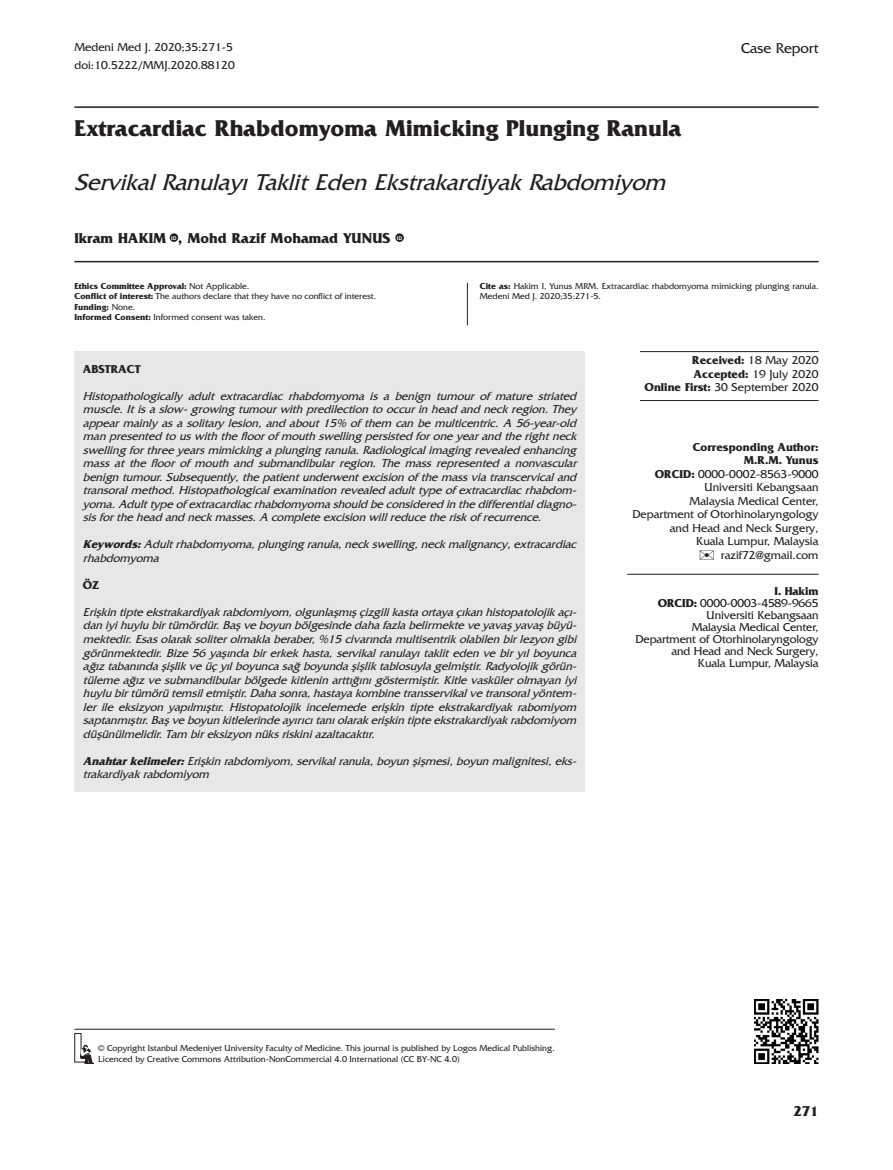
<style>
.page{position:relative;width:893px;height:1170px;background:#fff}
.page>*{position:absolute;margin:0;border:0;box-sizing:border-box;transform-origin:0 0}
.t1{font:italic 24px "Friz Quadrata Std";color:#231f20}
.t2{font:700 24px "Friz Quadrata Std";color:#231f20}
.t3{font:700 15px "Friz Quadrata Std";color:#231f20}
.t4{font:15px "Friz Quadrata Std";color:#231f20}
.t5{font:italic 12px/13.5px "Friz Quadrata Std";color:#231f20}
.t6{font:12px/12px "Friz Quadrata Std";color:#231f20;text-align:right}
.t7{font:700 12px "Friz Quadrata Std";color:#231f20}
.t8{font:9px/10.5px "Friz Quadrata Std";color:#231f20}
.t9{font:700 9px "Friz Quadrata Std";letter-spacing:-.005em;color:#231f20}
.t10{font:700 6px "Calibri";color:#fff}
.s1{font-weight:400}
.s2{font-weight:700}
</style>
<div class="page">
<hr style="left:74px;top:261px;width:745px;height:1px;background:#231f20">
<div style="left:74px;top:351px;width:511px;height:440px;background:#e6e7e9"></div>
<hr style="left:640px;top:351px;width:178px;height:1px;background:#231f20">
<hr style="left:640px;top:400px;width:178px;height:1px;background:#231f20">
<hr style="left:627px;top:574px;width:192px;height:1px;background:#231f20">
<hr style="left:74px;top:106px;width:745px;height:2px;background:#231f20">
<hr style="left:467px;top:283px;width:1px;height:42px;background:#231f20">
<div style="left:170px;top:233px;width:8px;height:9px;background:#231f20;border-radius:50%"></div>
<div style="left:395px;top:233px;width:9px;height:9px;background:#231f20;border-radius:50%"></div>
<svg style="left:74px;top:1033px;width:20px;height:30px"></svg>
<hr style="left:74px;top:1028px;width:481px;height:1px;background:#231f20">
<img style="left:754px;top:999px;width:65px;height:64px">
<p class="t6" style="left:74px;top:41px;width:160px">Medeni Med J. 2020;35:271-5</p>
<p class="t4" style="left:741px;top:39px;width:79px">Case Report</p>
<p class="t6" style="left:74px;top:59px;width:162px">doi:10.5222/MMJ.2020.88120</p>
<p class="t2" style="left:74px;top:115px;width:608px">Extracardiac Rhabdomyoma Mimicking Plunging Ranula</p>
<p class="t1" style="left:74px;top:169px;width:600px">ServikalRanulayıTaklitEdenEkstrakardiyakRabdomiyom</p>
<p class="t3" style="left:74px;top:230px;width:93px">Ikram HAKIM</p>
<p class="t10" style="left:171px;top:234px;width:7px">ID</p>
<p class="t3" style="left:178px;top:230px;width:214px">, Mohd Razif Mohamad YUNUS</p>
<p class="t10" style="left:397px;top:234px;width:7px">ID</p>
<p class="t9" style="left:74px;top:281px;width:176px">Ethics Committee Approval: <span class="s1">Not Applicable.</span></p>
<p class="t8" style="left:74px;top:291px;width:303px"><span class="s2">Conflict of interest:</span> The authors declare that they have no conflict of interest.</p>
<p class="t9" style="left:74px;top:302px;width:62px">Funding: <span class="s1">None.</span></p>
<p class="t8" style="left:74px;top:312px;width:193px"><span class="s2">Informed Consent:</span> Informed consent was taken.</p>
<p class="t8" style="left:480px;top:281px;width:340px"><span class="s2">Cite as:</span> Hakim I, Yunus MRM. Extracardiac rhabdomyoma mimicking plunging ranula.<br>Medeni Med J. 2020;35:271-5.</p>
<p class="t7" style="left:83px;top:362px;width:59px">ABSTRACT</p>
<p class="t5" style="left:83px;top:389px;width:498px">Histopathologically adult extracardiac rhabdomyoma is a benign tumour of mature striated muscle.Itisaslow-growing tumourwithpredilectiontooccurinhead and neckregion.They appearmainly asasolitary lesion,and about15% of them canbemulticentric.A 56-year-old manpresented touswiththefloorof mouthswelling persisted foroneyearand therightneck swelling forthreeyearsmimicking aplunging ranula.Radiologicalimaging revealed enhancing mass at the floor of mouth and submandibular region. The mass represented a nonvascular benigntumour.Subsequently,thepatientunderwentexcisionof themassviatranscervicaland transoralmethod.Histopathologicalexaminationrevealed adulttypeof extracardiacrhabdom&shy;yoma.Adulttypeof extracardiacrhabdomyomashould beconsidered inthedifferentialdiagno&shy;sisforthehead and neckmasses.A completeexcisionwillreducetheriskof recurrence.</p>
<p class="t5" style="left:83px;top:538px;width:498px"><span class="s2">Keywords:</span>Adultrhabdomyoma,plunging ranula,neckswelling,neckmalignancy,extracardiac rhabdomyoma</p>
<p class="t7" style="left:83px;top:578px;width:18px">ÖZ</p>
<p class="t5" style="left:83px;top:605px;width:498px;text-align:justify">Erişkintipteekstrakardiyakrabdomiyom,olgunlaşmışçizgilikastaortayaçıkanhistopatoloj ikaçı&shy;daniyihuylubirtümördür.Başveboyunbölgesindedahafazlabelirmekteveyavaşyavaşbüyü&shy;mektedir.Esasolaraksoliterolmaklaberaber,%15civarındamultisentrikolabilenbirlezyongibi görünmektedir.Bize56yaşındabirerkekhasta,servikalranulayıtaklitedenvebiryılboyunca ağıztabanındaşişlikveüçyılboyuncasağ boyundaşişliktablosuylagelmiştir.Radyolojikgörün&shy;tülemeağızvesubmandibularbölgedekitleninarttığınıgöstermiştir.Kitlevaskülerolmayaniyi huylubirtümörütemsiletmiştir.Dahasonra,hastayakombinetransservikalvetransoralyöntem&shy;ler ile eksizyon yapılmıştır. Histopatoloj ik incelemede erişkin tipte ekstrakardiyak rabomiyom saptanmıştır.Başveboyunkitlelerindeayırıcıtanıolarakerişkintipteekstrakardiyakrabdomiyom düşünülmelidir.Tam bireksizyonnüksriskiniazaltacaktır.</p>
<p class="t5" style="left:83px;top:754px;width:498px"><span class="s2">Anahtarkelimeler:</span>Erişkinrabdomiyom,servikalranula,boyunşişmesi,boyunmalignitesi,eks&shy;trakardiyakrabdomiyom</p>
<p class="t7" style="left:692px;top:354px;width:128px">Received: <span class="s1">18 May 2020</span></p>
<p class="t6" style="left:693px;top:368px;width:127px"><span class="s2">Accepted:</span> 19 July 2020</p>
<p class="t6" style="left:645px;top:381px;width:175px"><span class="s2">Online First:</span> 30 September 2020</p>
<p class="t7" style="left:693px;top:440px;width:127px">Corresponding Author:</p>
<p class="t7" style="left:744px;top:453px;width:76px">M.R.M. Yunus</p>
<p class="t6" style="left:655px;top:467px;width:165px"><span class="s2">ORCID:</span> 0000-0002-8563-9000</p>
<p class="t6" style="left:705px;top:481px;width:115px">Universiti Kebangsaan</p>
<p class="t6" style="left:690px;top:494px;width:130px">Malaysia Medical Center,</p>
<p class="t6" style="left:632px;top:507px;width:188px;line-height:13.5px">Department of Otorhinolaryngology and Head and Neck Surgery,</p>
<p class="t6" style="left:696px;top:535px;width:124px">Kuala Lumpur, Malaysia</p>
<p class="t6" style="left:699px;top:548px;width:121px">✉ razif72@gmail.com</p>
<p class="t7" style="left:774px;top:584px;width:46px">I. Hakim</p>
<p class="t6" style="left:658px;top:597px;width:162px"><span class="s2">ORCID:</span> 0000-0003-4589-9665</p>
<p class="t6" style="left:707px;top:609px;width:113px">Universiti Kebangsaan</p>
<p class="t6" style="left:692px;top:621px;width:128px">Malaysia Medical Center,</p>
<p class="t6" style="left:636px;top:633px;width:184px">Department of Otorhinolaryngology and Head and Neck Surgery,</p>
<p class="t6" style="left:698px;top:657px;width:122px">Kuala Lumpur, Malaysia</p>
<p class="t8" style="left:98px;top:1043px;width:458px">© Copyright Istanbul Medeniyet University Faculty of Medicine. This journal is published by Logos Medical Publishing.</p>
<p class="t8" style="left:98px;top:1053px;width:363px">Licenced by Creative Commons Attribution-NonCommercial 4.0 International (CC BY-NC 4.0)</p>
<p class="t3" style="left:793px;top:1102px;width:27px">271</p>
</div>
